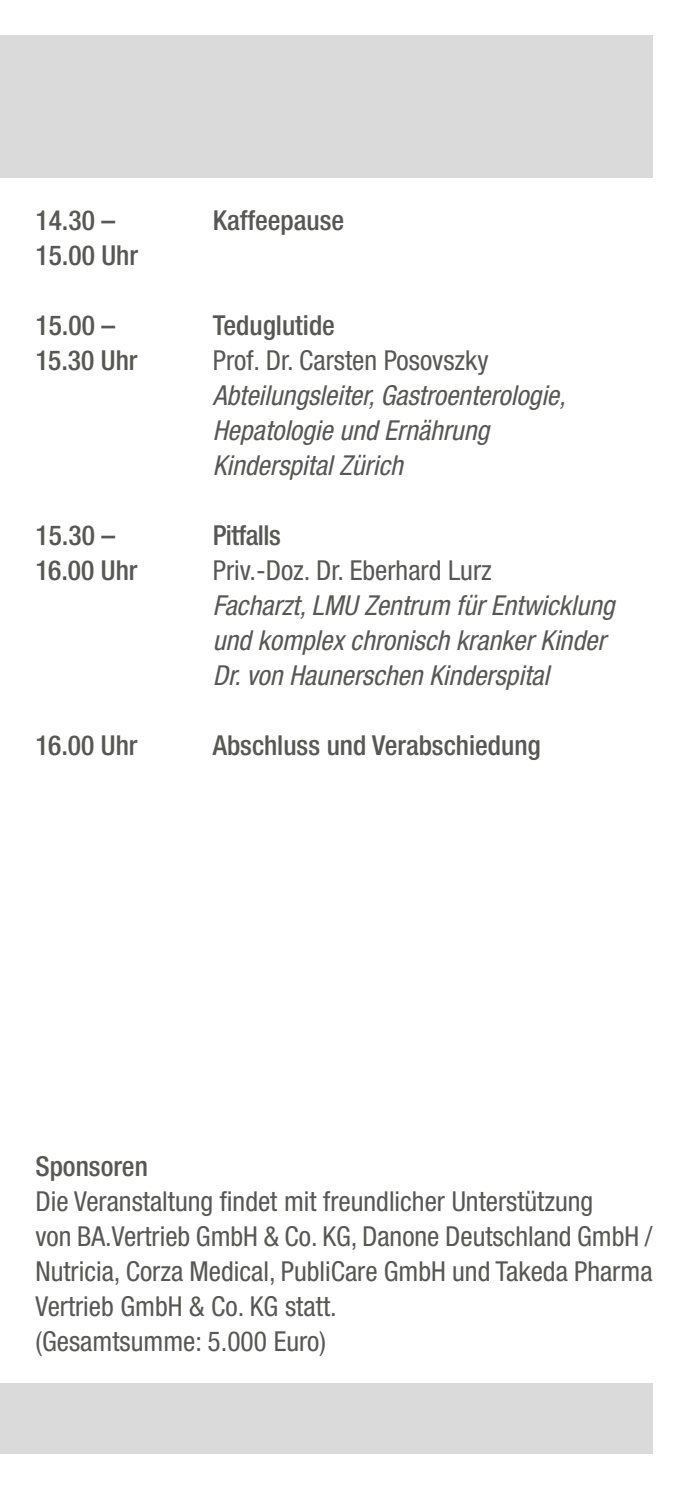
<style>
.page{position:relative;width:688px;height:1489px;background:#fff}
.page>*{position:absolute;margin:0;border:0;box-sizing:border-box;transform-origin:0 0}
.t1{font:condensed 27.5px/35px "Helvetica Neue LT Std";color:#575756}
.t2{font:italic condensed 27.5px/35px "Helvetica Neue LT Std";color:#575756}
.t3{font:500 condensed 27.5px/35px "Helvetica Neue LT Std";color:#575756}
.t4{font:500 condensed 27.5px "Helvetica Neue LT Std";letter-spacing:-.02em;color:#575756}
</style>
<div class="page">
<div style="left:0;top:35px;width:652px;height:143px;background:#dadada"></div>
<div style="left:0;top:1382px;width:652px;height:71px;background:#dadada"></div>
<p class="t3" style="left:35px;top:202px;width:104px">14.30 –<br>15.00 Uhr</p>
<p class="t3" style="left:213px;top:202px;width:133px">Kaffeepause</p>
<p class="t3" style="left:35px;top:307px;width:104px">15.00 –<br>15.30 Uhr</p>
<p class="t3" style="left:213px;top:307px;width:124px">Teduglutide</p>
<p class="t1" style="left:213px;top:343px;width:277px">Prof. Dr. Carsten Posovszky</p>
<p class="t2" style="left:213px;top:378px;width:354px">Abteilungsleiter, Gastroenterologie,<br>Hepatologie und Ernährung<br>Kinderspital Zürich</p>
<p class="t3" style="left:35px;top:517px;width:104px">15.30 –<br>16.00 Uhr</p>
<p class="t4" style="left:213px;top:519px;width:69px">Pitfalls</p>
<p class="t1" style="left:213px;top:553px;width:280px">Priv.-Doz. Dr. Eberhard Lurz</p>
<p class="t2" style="left:213px;top:588px;width:403px">Facharzt, LMU Zentrum für Entwicklung und komplex chronisch kranker Kinder<br>Dr. von Haunerschen Kinderspital</p>
<p class="t3" style="left:35px;top:727px;width:104px">16.00 Uhr</p>
<p class="t3" style="left:213px;top:727px;width:329px">Abschluss und Verabschiedung</p>
<p class="t3" style="left:35px;top:1147px;width:114px">Sponsoren</p>
<p class="t1" style="left:35px;top:1183px;width:618px">Die Veranstaltung findet mit freundlicher Unterstützung<br>von BA.Vertrieb GmbH &amp; Co. KG, Danone Deutschland GmbH / Nutricia, Corza Medical, PubliCare GmbH und Takeda Pharma Vertrieb GmbH &amp; Co. KG statt.<br>(Gesamtsumme: 5.000 Euro)</p>
</div>
